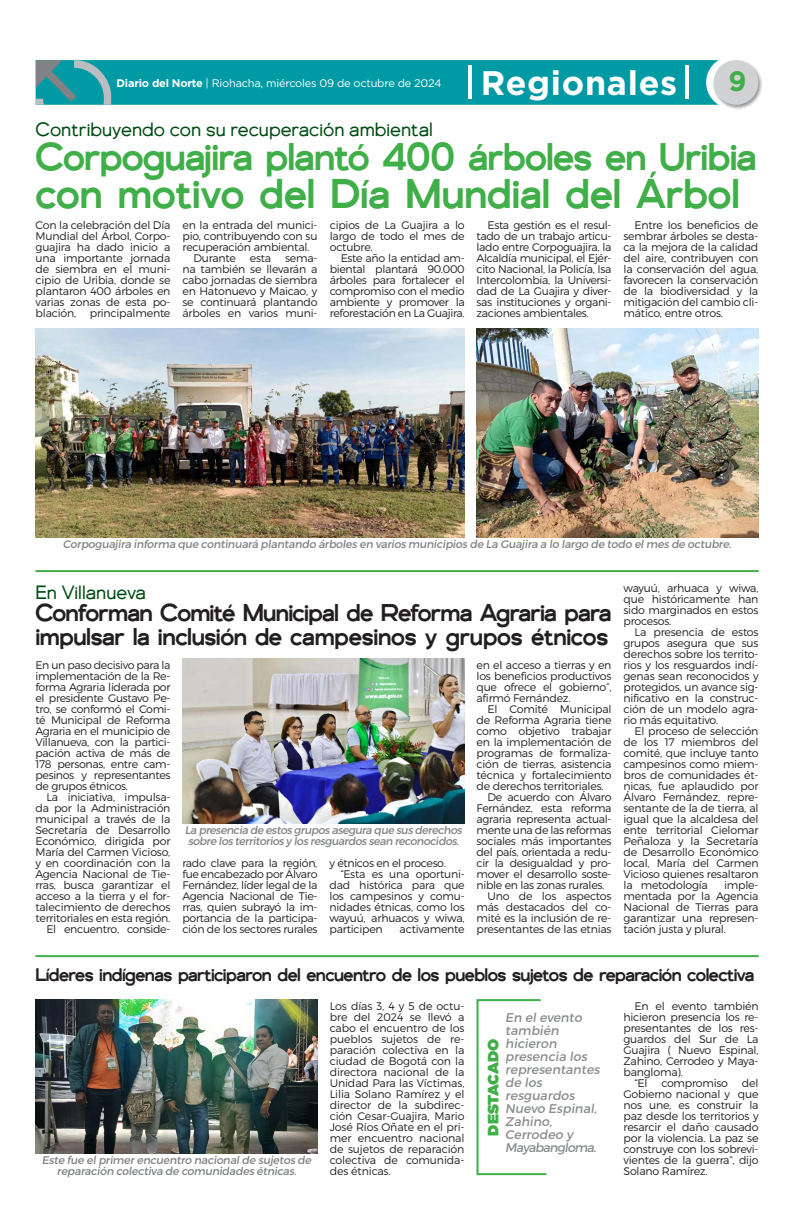
<style>
.page{position:relative;width:794px;height:1219px;background:#fff}
.page>*{position:absolute;margin:0;border:0;box-sizing:border-box;transform-origin:0 0}
.Título_medio_34pt{font:500 41px "Genova";color:#40ae49}
.Título_medio_34pt-2{font:500 38px "Genova";letter-spacing:-.02em;color:#40ae49}
.Capitular{font:700 34px "Gotham";letter-spacing:.02em;color:#fff}
.Capitular-2{font:700 28px "Gotham";color:#40ae49}
.Titulo_Medio_30Pt{font:500 24px/24px "Genova";letter-spacing:-.03em;color:#231f20}
.Antetitulo{font:19px "Genova";color:#004c13}
.Titulo_Medio_30Pt-2{font:500 18px "Genova";letter-spacing:-.03em;color:#231f20}
.Destacado_Segoe_Bold{font:900 15px "Gotham";color:#40ae49}
.Destacado{font:12.6px/13px "Trueno Rg It";color:#8a8c8f}
.Texto{font:11px/11px "Trueno Lt";letter-spacing:-.02em;color:#231f20;text-align:justify}
.Texto_sin_sangrias{font:11px/11px "Trueno Lt";letter-spacing:-.02em;color:#231f20;text-align:justify}
.Pié_de_foto{font:11px/11px "Trueno Rg It";letter-spacing:-.02em;color:#808285;text-align:center}
.Pié_de_foto-2{font:11px/11px "Trueno Rg It";letter-spacing:-.04em;color:#808285}
.Texto-2{font:11px "Gotham";letter-spacing:-.02em;color:#fff}
.s1{font-weight:700}
</style>
<div class="page">
<svg style="left:36px;top:60px;width:676px;height:45px;background:#099ba5"></svg>
<div style="left:712px;top:59px;width:51px;height:51px;background:#231f20;opacity:.45"></div>
<div style="left:713px;top:60px;width:45px;height:45px;background:#d1d2d4;border-radius:50%"></div>
<hr style="left:685px;top:66px;width:3px;height:33px;background:#fff">
<hr style="left:468px;top:66px;width:3px;height:33px;background:#fff">
<img style="left:36px;top:328px;width:429px;height:209px">
<img style="left:476px;top:328px;width:282px;height:209px">
<hr style="left:35px;top:570px;width:723px;height:2px;background:#40ae49">
<hr style="left:35px;top:955px;width:723px;height:2px;background:#40ae49">
<img style="left:182px;top:658px;width:282px;height:165px">
<img style="left:35px;top:999px;width:282px;height:154px">
<svg style="left:476px;top:999px;width:71px;height:177px"></svg>
<p class="Capitular" style="left:481px;top:61px;width:198px">Regionales</p>
<p class="Texto-2" style="left:117px;top:76px;width:326px"><span class="s1">Diario del Norte</span> | Riohacha, miércoles 09 de octubre de 2024</p>
<p class="Capitular-2" style="left:728px;top:62px;width:19px">9</p>
<p class="Antetitulo" style="left:36px;top:119px;width:399px">Contribuyendo con su recuperación ambiental</p>
<p class="Título_medio_34pt-2" style="left:36px;top:134px;width:722px">Corpoguajira plantó 400 árboles en Uribia</p>
<p class="Título_medio_34pt" style="left:36px;top:169px;width:706px">con motivo del Día Mundial del Árbol</p>
<p class="Texto_sin_sangrias" style="left:36px;top:219px;width:136px">Con la celebración del Día Mundial del Árbol, Corpo&shy;guajira ha dado inicio a una importante jornada de siembra en el muni&shy;cipio de Uribia, donde se plantaron 400 árboles en varias zonas de esta po&shy;blación, principalmente</p>
<p class="Texto_sin_sangrias" style="left:182px;top:219px;width:136px">en la entrada del munici&shy;pio, contribuyendo con su recuperación ambiental.</p>
<p class="Texto" style="left:193px;top:252px;width:44px">Durante</p>
<p class="Texto" style="left:250px;top:252px;width:23px">esta</p>
<p class="Texto" style="left:182px;top:252px;width:136px;text-indent:103px">sema&shy;na también se llevarán a cabo jornadas de siembra en Hatonuevo y Maicao, y se continuará plantando árboles en varios muni-</p>
<p class="Texto" style="left:330px;top:219px;width:136px">cipios de La Guajira a lo largo de todo el mes de octubre.</p>
<p class="Texto" style="left:330px;top:252px;width:136px;text-indent:11px">Este año la entidad am&shy;biental plantará 90.000 árboles para fortalecer el compromiso con el medio ambiente y promover la reforestación en La Guajira.</p>
<p class="Texto" style="left:476px;top:219px;width:136px;text-indent:11px">Esta gestión es el resul&shy;tado de un trabajo articu&shy;lado entre Corpoguajira, la Alcaldía municipal, el Ejér&shy;cito Nacional, la Policía, Isa Intercolombia, la Universi&shy;dad de La Guajira y diver&shy;sas instituciones y organi&shy;zaciones ambientales.</p>
<p class="Texto" style="left:623px;top:219px;width:136px;text-indent:11px">Entre los beneficios de sembrar árboles se desta&shy;ca la mejora de la calidad del aire, contribuyen con la conservación del agua, favorecen la conservación de la biodiversidad y la mitigación del cambio cli&shy;mático, entre otros.</p>
<p class="Pié_de_foto" style="left:63px;top:539px;width:670px">Corpoguajira informa que continuará plantando árboles en varios municipios de La Guajira a lo largo de todo el mes de octubre.</p>
<p class="Antetitulo" style="left:35px;top:581px;width:112px">En Villanueva</p>
<p class="Titulo_Medio_30Pt" style="left:35px;top:601px;width:577px">Conforman Comité Municipal de Reforma Agraria para impulsar la inclusión de campesinos y grupos étnicos</p>
<p class="Texto_sin_sangrias" style="left:35px;top:659px;width:136px">En un paso decisivo para la implementación de la Re&shy;forma Agraria liderada por el presidente Gustavo Pe&shy;tro, se conformó el Comi&shy;té Municipal de Reforma Agraria en el municipio de Villanueva, con la partici&shy;pación activa de más de 178 personas, entre cam&shy;pesinos y representantes de grupos étnicos.</p>
<p class="Texto" style="left:35px;top:791px;width:136px;text-indent:11px">La iniciativa, impulsa&shy;da por la Administración municipal a través de la Secretaría de Desarrollo Económico, dirigida por María del Carmen Vicioso, y en coordinación con la Agencia Nacional de Tie&shy;rras, busca garantizar el acceso a la tierra y el for&shy;talecimiento de derechos territoriales en esta región.</p>
<p class="Texto" style="left:46px;top:923px;width:125px">El encuentro, conside-</p>
<p class="Texto" style="left:623px;top:582px;width:136px">wayuú, arhuaca y wiwa, que históricamente han sido marginados en estos procesos.</p>
<p class="Texto" style="left:623px;top:626px;width:136px;text-indent:11px">La presencia de estos grupos asegura que sus derechos sobre los territo&shy;rios y los resguardos indí&shy;genas sean reconocidos y protegidos, un avance sig&shy;nificativo en la construc&shy;ción de un modelo agra&shy;rio más equitativo.</p>
<p class="Texto" style="left:623px;top:725px;width:136px;text-indent:11px">El proceso de selección de los 17 miembros del comité, que incluye tanto campesinos como miem&shy;bros de comunidades ét&shy;nicas, fue aplaudido por Álvaro Fernández, repre&shy;sentante de la de tierra, al igual que la alcaldesa del ente territorial Cielomar Peñaloza y la Secretaría de Desarrollo Económico local, María del Carmen Vicioso quienes resaltaron la metodología</p>
<p class="Texto" style="left:476px;top:659px;width:136px">en el acceso a tierras y en los beneficios productivos que ofrece el gobierno”, afirmó Fernández.</p>
<p class="Texto" style="left:476px;top:703px;width:136px;text-indent:11px">El Comité Municipal de Reforma Agraria tiene como objetivo trabajar en la implementación de programas de formaliza&shy;ción de tierras, asistencia técnica y fortalecimiento de derechos territoriales.</p>
<p class="Texto" style="left:476px;top:791px;width:136px;text-indent:11px">De acuerdo con Álvaro Fernández, esta reforma agraria representa actual&shy;mente una de las reformas sociales más importantes del país, orientada a redu&shy;cir la desigualdad y pro&shy;mover el desarrollo soste&shy;nible en las zonas rurales.</p>
<p class="Texto" style="left:476px;top:890px;width:136px;text-indent:11px">Uno de los aspectos más destacados del co&shy;mité es la inclusión de re&shy;presentantes de las etnias</p>
<p class="Pié_de_foto-2" style="left:185px;top:825px;width:279px">La presencia de estos grupos asegura que sus derechos sobre los territorios y los resguardos sean reconocidos.</p>
<p class="Texto" style="left:182px;top:857px;width:136px">rado clave para la región, fue encabezado por Álvaro Fernández, líder legal de la Agencia Nacional de Tie&shy;rras, quien subrayó la im&shy;portancia de la participa&shy;ción de los sectores rurales</p>
<p class="Texto" style="left:329px;top:857px;width:118px">y étnicos en el proceso.</p>
<p class="Texto" style="left:329px;top:868px;width:137px;text-indent:11px">“Esta es una oportuni&shy;dad histórica para que los campesinos y comu&shy;nidades étnicas, como los wayuú, arhuacos y wiwa, participen</p>
<p class="Texto" style="left:623px;top:879px;width:136px;text-indent:101px">imple&shy;mentada por la Agencia Nacional de Tierras para garantizar una represen&shy;tación justa y plural.</p>
<p class="Texto" style="left:399px;top:923px;width:67px">activamente</p>
<p class="Titulo_Medio_30Pt-2" style="left:35px;top:964px;width:720px">Líderes indígenas participaron del encuentro de los pueblos sujetos de reparación colectiva</p>
<p class="Pié_de_foto" style="left:42px;top:1155px;width:271px">Este fue el primer encuentro nacional de sujetos de reparación colectiva de comunidades étnicas.</p>
<p class="Texto_sin_sangrias" style="left:330px;top:1000px;width:136px">Los días 3, 4 y 5 de octu&shy;bre del 2024 se llevó a cabo el encuentro de los pueblos sujetos de re&shy;paración colectiva en la ciudad de Bogotá con la directora nacional de la Unidad Para las Víctimas, Lilia Solano Ramírez y el director de la subdirec&shy;ción Cesar-Guajira, Mario José Ríos Oñate en el pri&shy;mer encuentro nacional de sujetos de reparación colectiva de comunida&shy;des étnicas.</p>
<p class="Texto" style="left:623px;top:1000px;width:136px;text-indent:11px">En el evento también hicieron presencia los re&shy;presentantes de los res&shy;guardos del Sur de La Guajira ( Nuevo Espinal, Zahino, Cerrodeo y Maya&shy;bangloma).</p>
<p class="Destacado" style="left:505px;top:1011px;width:96px">En el evento también hicieron presencia los representantes de los resguardos<br>Nuevo Espinal,<br>Zahino,<br>Cerrodeo y<br>Mayabangloma.</p>
<p class="Destacado_Segoe_Bold" style="left:482px;top:1136px;width:98px;rotate:-90deg">DESTACADO</p>
<p class="Texto" style="left:623px;top:1077px;width:136px;text-indent:118px">del Gobierno nacional y que nos une, es construir la paz desde los territorios y resarcir el daño causado por la violencia. La paz se construye con los sobrevi&shy;vientes de la guerra”, dijo Solano Ramírez.</p>
<p class="Texto" style="left:634px;top:1077px;width:14px">“El</p>
<p class="Texto" style="left:661px;top:1077px;width:68px">compromiso</p>
</div>
